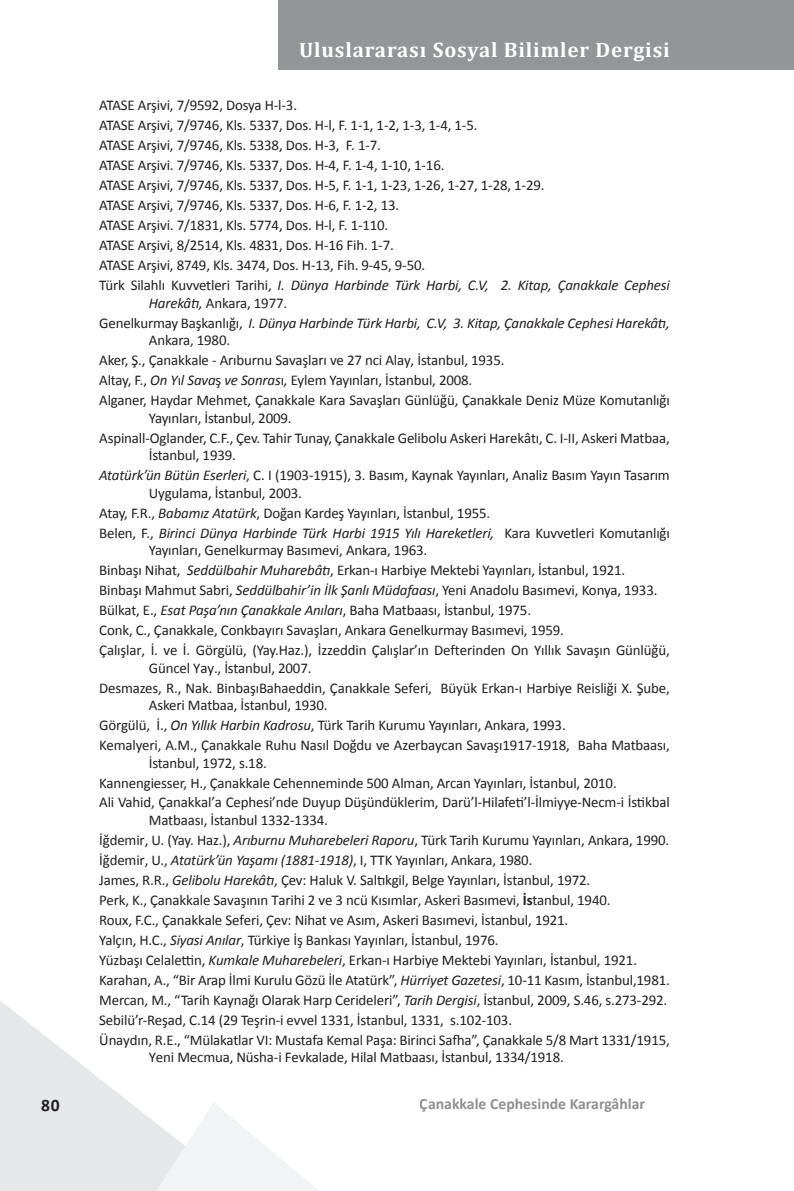
<style>
.page{position:relative;width:794px;height:1191px;background:#fff}
.page>*{position:absolute;margin:0;border:0;box-sizing:border-box;transform-origin:0 0}
.t1{font:700 21px "Cambria";letter-spacing:.04em;color:#fff}
.t2{font:700 17.5px "Calibri";color:#231f20}
.t3{font:700 15.75px "Calibri";color:#231f20}
.t4{font:14.88px/19.9px "Calibri";letter-spacing:-.01em;color:#231f20}
.t5{font:italic 14.88px/19.9px "Calibri";letter-spacing:-.01em;color:#231f20}
.s1{font-style:italic}
.s2{font-style:normal}
.s3{font-weight:700}
</style>
<div class="page">
<div style="left:278px;top:0;width:516px;height:69px;background:#939598"></div>
<svg style="left:0;top:1001px;width:147px;height:190px;fill:#e6e7e9"></svg>
<svg style="left:147px;top:1103px;width:172px;height:88px"></svg>
<p class="t2" style="left:41px;top:1094px;width:20px">80</p>
<h1 class="t1" style="left:299px;top:37px;width:372px">Uluslararası Sosyal Bilimler Dergisi</h1>
<p class="t4" style="left:99px;top:95px;width:572px">ATASE Arşivi, 7/9592, Dosya H-l-3.<br>ATASE Arşivi, 7/9746, Kls. 5337, Dos. H-l, F. 1-1, 1-2, 1-3, 1-4, 1-5.<br>ATASE Arşivi, 7/9746, Kls. 5338, Dos. H-3, F. 1-7.<br>ATASE Arşivi. 7/9746, Kls. 5337, Dos. H-4, F. 1-4, 1-10, 1-16.<br>ATASE Arşivi, 7/9746, Kls. 5337, Dos. H-5, F. 1-1, 1-23, 1-26, 1-27, 1-28, 1-29.<br>ATASE Arşivi, 7/9746, Kls. 5337, Dos. H-6, F. 1-2, 13.<br>ATASE Arşivi. 7/1831, Kls. 5774, Dos. H-l, F. 1-110.<br>ATASE Arşivi, 8/2514, Kls. 4831, Dos. H-16 Fih. 1-7.<br>ATASE Arşivi, 8749, Kls. 3474, Dos. H-13, Fih. 9-45, 9-50.<br>Türk Silahlı Kuvvetleri Tarihi, <span class="s1">I. Dünya Harbinde Türk Harbi, C.V, 2. Kitap, Çanakkale Cephesi</span></p>
<p class="t5" style="left:99px;top:292px;width:572px;text-indent:50px">Harekâtı, <span class="s2">Ankara, 1977.<br>Genelkurmay Başkanlığı,</span> I. Dünya Harbinde Türk Harbi, C.V, 3. Kitap, Çanakkale Cephesi Harekâtı,</p>
<p class="t4" style="left:99px;top:330px;width:572px;text-indent:50px">Ankara, 1980.<br>Aker, Ş., Çanakkale - Arıburnu Savaşları ve 27 nci Alay, İstanbul, 1935.<br>Altay, F., <span class="s1">On Y</span>ı<span class="s1">l Sava</span>ş <span class="s1">ve Sonras</span>ı<span class="s1">,</span> Eylem Yayınları, İstanbul, 2008.<br>Alganer, Haydar Mehmet, Çanakkale Kara Savaşları Günlüğü, Çanakkale Deniz Müze Komutanlığı</p>
<p class="t4" style="left:99px;top:407px;width:572px;text-indent:50px">Yayınları, İstanbul, 2009.<br>Aspinall-Oglander, C.F., Çev. Tahir Tunay, Çanakkale Gelibolu Askeri Harekâtı, C. I-II, Askeri Matbaa,</p>
<p class="t4" style="left:99px;top:444px;width:572px;text-indent:50px">İstanbul, 1939.<br><span class="s1">Atatürk’ün Bütün Eserleri</span>, C. I (1903-1915), 3. Basım, Kaynak Yayınları, Analiz Basım Yayın Tasarım</p>
<p class="t4" style="left:99px;top:482px;width:572px;text-indent:50px">Uygulama, İstanbul, 2003.<br>Atay, F.R., <span class="s1">Babamız Atatürk</span>, Doğan Kardeş Yayınları, İstanbul, 1955.<br>Belen, F., <span class="s1">Birinci Dünya Harbinde Türk Harbi 1915 Yılı Hareketleri,</span> Kara Kuvvetleri Komutanlığı</p>
<p class="t4" style="left:99px;top:539px;width:572px;text-indent:50px">Yayınları, Genelkurmay Basımevi, Ankara, 1963.<br>Binbaşı Nihat, <span class="s1">Seddülbahir Muharebâtı</span>, Erkan-ı Harbiye Mektebi Yayınları, İstanbul, 1921.<br>Binbaşı Mahmut Sabri, <span class="s1">Seddülbahir’in İlk Şanlı Müdafaası</span>, Yeni Anadolu Basımevi, Konya, 1933.<br>Bülkat, E., <span class="s1">Esat Paşa’nın Çanakkale Anıları</span>, Baha Matbaası, İstanbul, 1975.<br>Conk, C., Çanakkale, Conkbayırı Savaşları, Ankara Genelkurmay Basımevi, 1959.<br>Çalışlar, İ. ve İ. Görgülü, (Yay.Haz.), İzzeddin Çalışlar’ın Defterinden On Yıllık Savaşın Günlüğü,</p>
<p class="t4" style="left:99px;top:657px;width:572px;text-indent:50px">Güncel Yay., İstanbul, 2007.<br>Desmazes, R., Nak. BinbaşıBahaeddin, Çanakkale Seferi, Büyük Erkan-ı Harbiye Reisliği X. Şube,</p>
<p class="t4" style="left:99px;top:694px;width:572px;text-indent:50px">Askeri Matbaa, İstanbul, 1930.<br>Görgülü, İ., <span class="s1">On Yıllık Harbin Kadrosu</span>, Türk Tarih Kurumu Yayınları, Ankara, 1993.<br>Kemalyeri, A.M., Çanakkale Ruhu Nasıl Doğdu ve Azerbaycan Savaşı1917-1918, Baha Matbaası,</p>
<p class="t4" style="left:99px;top:752px;width:572px;text-indent:50px">İstanbul, 1972, s.18.<br>Kannengiesser, H., Çanakkale Cehenneminde 500 Alman, Arcan Yayınları, İstanbul, 2010.<br>Ali Vahid, Çanakkal’a Cephesi’nde Duyup Düşündüklerim, Darü’l-Hilafeti’l-İlmiyye-Necm-i İstikbal</p>
<p class="t4" style="left:99px;top:809px;width:572px;text-indent:50px">Matbaası, İstanbul 1332-1334.<br>İğdemir, U. (Yay. Haz.), <span class="s1">Arıburnu Muharebeleri Raporu</span>, Türk Tarih Kurumu Yayınları, Ankara, 1990.<br>İğdemir, U., <span class="s1">Atatürk’ün Yaşamı (1881-1918)</span>, I, TTK Yayınları, Ankara, 1980.<br>James, R.R., <span class="s1">Gelibolu Harekâtı</span>, Çev: Haluk V. Saltıkgil, Belge Yayınları, İstanbul, 1972.<br>Perk, K., Çanakkale Savaşının Tarihi 2 ve 3 ncü Kısımlar, Askeri Basımevi, <span class="s3">İs</span>tanbul, 1940.<br>Roux, F.C., Çanakkale Seferi, Çev: Nihat ve Asım, Askeri Basımevi, İstanbul, 1921.<br>Yalçın, H.C., <span class="s1">Siyasi Anılar</span>, Türkiye İş Bankası Yayınları, İstanbul, 1976.<br>Yüzbaşı Celalettin, <span class="s1">Kumkale Muharebeleri</span>, Erkan-ı Harbiye Mektebi Yayınları, İstanbul, 1921.<br>Karahan, A., “Bir Arap İlmi Kurulu Gözü İle Atatürk”, <span class="s1">Hürriyet Gazetesi</span>, 10-11 Kasım, İstanbul,1981.<br>Mercan, M., “Tarih Kaynağı Olarak Harp Cerideleri”, <span class="s1">Tarih Dergisi</span>, İstanbul, 2009, S.46, s.273-292.<br>Sebilü’r-Reşad, C.14 (29 Teşrin-i evvel 1331, İstanbul, 1331, s.102-103.<br>Ünaydın, R.E., “Mülakatlar VI: Mustafa Kemal Paşa: Birinci Safha”, Çanakkale 5/8 Mart 1331/1915,</p>
<p class="t4" style="left:149px;top:1046px;width:416px">Yeni Mecmua, Nüsha-i Fevkalade, Hilal Matbaası, İstanbul, 1334/1918.</p>
<p class="t3" style="left:420px;top:1094px;width:227px">Çanakkale Cephesinde Karargâhlar</p>
</div>
